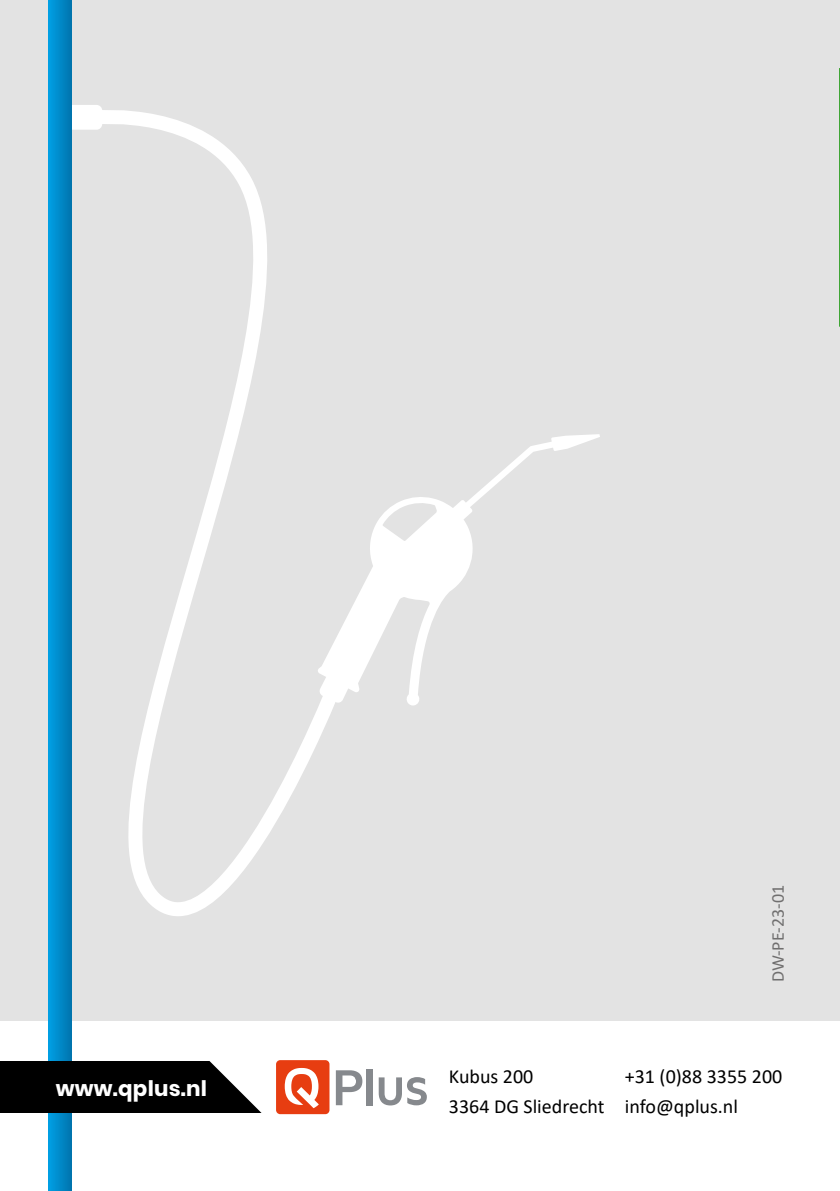
<style>
.page{position:relative;width:840px;height:1191px;background:#fff}
.page>*{position:absolute;margin:0;border:0;box-sizing:border-box;transform-origin:0 0}
.t1{font:700 21.4px "Poppins";letter-spacing:.01em;color:#fff}
.t2{font:20px/30px "Calibri";color:#000}
.t3{font:18px "Calibri";color:#706f6f}
</style>
<div class="page">
<div style="left:0;top:0;width:838px;height:1020px;background:#e3e3e3"></div>
<svg style="left:71px;top:103px;width:263px;height:880px"></svg>
<div style="left:65px;top:105px;width:37px;height:25px;background:#fff;border-radius:6px"></div>
<svg style="left:317px;top:434px;width:282px;height:272px"></svg>
<svg style="left:318px;top:664px;width:35px;height:39px"></svg>
<div style="left:49px;top:0;width:22px;height:1191px;background:linear-gradient(to right,#009ee3,#0077b2)"></div>
<hr style="left:838px;top:0;width:1px;height:1020px;background:#e3e3e3">
<div style="left:0;top:1061px;width:315px;height:52px;background:#000"></div>
<div style="left:276px;top:1060px;width:53px;height:54px;background:#e73d11;border-radius:4px"></div>
<svg style="left:154px;top:1020px;width:165px;height:95px"></svg>
<svg style="left:335px;top:1070px;width:27px;height:35px"></svg>
<div style="left:366px;top:1069px;width:6px;height:36px;background:#86898d"></div>
<svg style="left:378px;top:1077px;width:48px;height:28px"></svg>
<p class="t3" style="left:764px;top:982px;width:99px;rotate:-90deg">DW-PE-23-01</p>
<p class="t1" style="left:56px;top:1075px;width:152px">www.qplus.nl</p>
<p class="t2" style="left:448px;top:1061px;width:157px">Kubus 200<br>3364 DG Sliedrecht</p>
<p class="t2" style="left:624px;top:1061px;width:159px">+31 (0)88 3355 200 info@qplus.nl</p>
</div>
